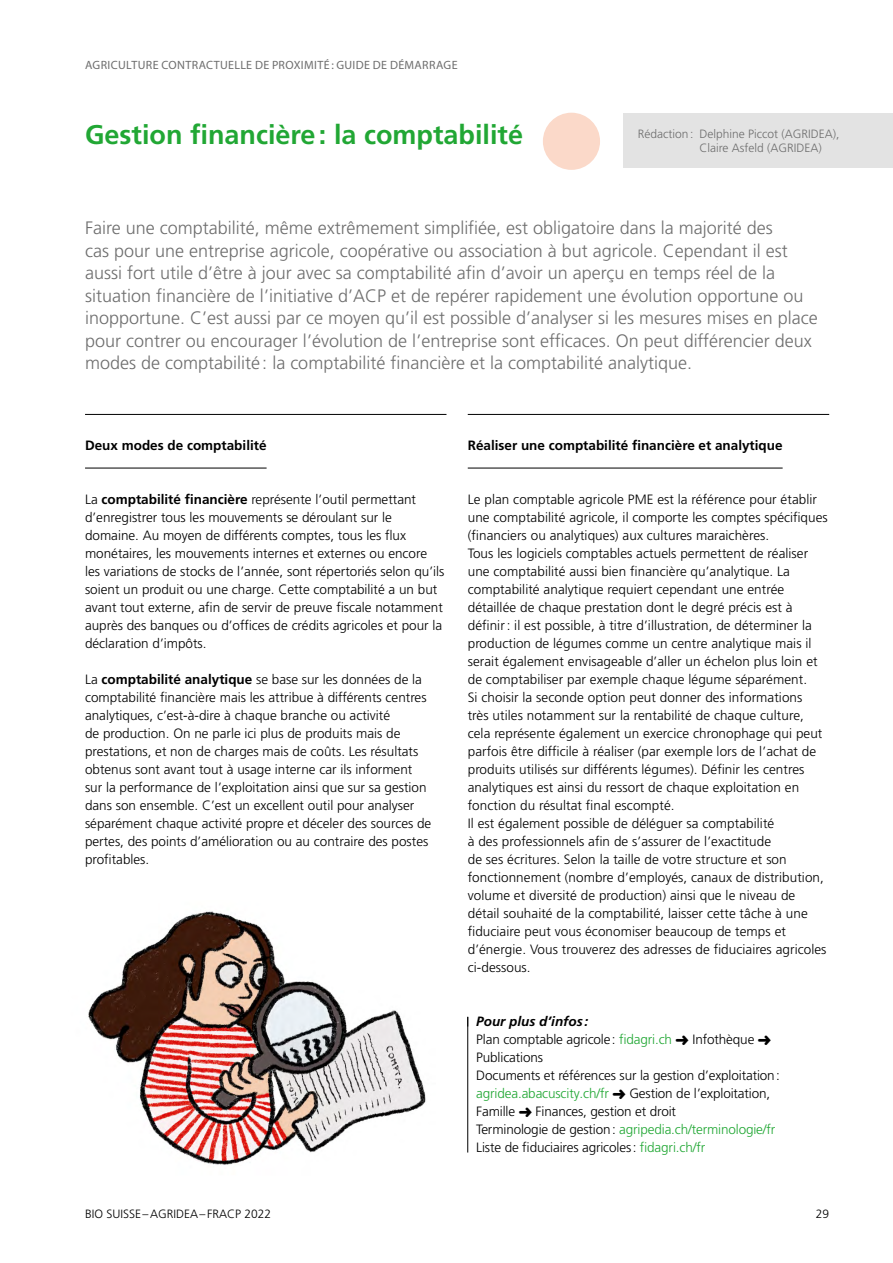
<style>
.page{position:relative;width:893px;height:1263px;background:#fff}
.page>*{position:absolute;margin:0;border:0;box-sizing:border-box;transform-origin:0 0}
.t1{font:700 27px "Frutiger LT Pro";color:#21a734}
.t2{font:300 18px/22.5px "Frutiger LT Pro";color:#6e6e6e}
.t3{font:300 13.5px/18px "Frutiger LT Pro";letter-spacing:.005em;color:#000}
.t4{font:700 13.5px "Frutiger LT Pro";color:#000}
.t5{font:300 13.5px "Frutiger LT Pro";letter-spacing:-.01em;color:#21a734}
.t6{font:300 12px/13.5px "Frutiger LT Pro";color:#6e6e6e}
.t7{font:12px "Myriad Pro";letter-spacing:.03em;color:#6e6e6e}
.t8{font:300 12px "Frutiger LT Pro";color:#000}
.s1{font-weight:700}
.s2{font-weight:700;font-style:italic}
.s3{color:#21a734}
</style>
<div class="page">
<div style="left:624px;top:114px;width:269px;height:54px;background:#e3e3e3"></div>
<hr style="left:85px;top:414px;width:361px;height:1px;background:#000">
<hr style="left:85px;top:468px;width:182px;height:1px;background:#000">
<hr style="left:468px;top:414px;width:361px;height:1px;background:#000">
<hr style="left:468px;top:468px;width:315px;height:1px;background:#000">
<img style="left:88px;top:911px;width:338px;height:254px">
<hr style="left:467px;top:1017px;width:1px;height:135px;background:#000">
<div style="left:543px;top:113px;width:57px;height:57px;background:#fbd9c9;border-radius:50%"></div>
<p class="t7" style="left:85px;top:58px;width:374px">AGRICULTURE CONTRACTUELLE DE PROXIMITÉ: GUIDE DE DÉMARRAGE</p>
<h1 class="t1" style="left:85px;top:119px;width:439px">Gestion financière: la comptabilité</h1>
<p class="t6" style="left:699px;top:127px;width:142px;text-indent:-62px">Rédaction: Delphine Piccot (AGRIDEA),<br>Claire Asfeld (AGRIDEA)</p>
<p class="t2" style="left:85px;top:217px;width:734px">Faire une comptabilité, même extrêmement simplifiée, est obligatoire dans la majorité des<br>cas pour une entreprise agricole, coopérative ou association à but agricole. Cependant il est aussi fort utile d’être à jour avec sa comptabilité afin d’avoir un aperçu en temps réel de la situation financière de l’initiative d’ACP et de repérer rapidement une évolution opportune ou inopportune. C’est aussi par ce moyen qu’il est possible d’analyser si les mesures mises en place pour contrer ou encourager l’évolution de l’entreprise sont efficaces. On peut différencier deux modes de comptabilité: la comptabilité financière et la comptabilité analytique.</p>
<p class="t4" style="left:85px;top:437px;width:183px">Deux modes de comptabilité</p>
<p class="t3" style="left:85px;top:490px;width:361px">La <span class="s1">comptabilité financière</span> représente l’outil permettant d’enregistrer tous les mouvements se déroulant sur le domaine. Au moyen de différents comptes, tous les flux monétaires, les mouvements internes et externes ou encore les variations de stocks de l’année, sont répertoriés selon qu’ils soient un produit ou une charge. Cette comptabilité a un but avant tout externe, afin de servir de preuve fiscale notamment auprès des banques ou d’offices de crédits agricoles et pour la déclaration d’impôts.</p>
<p class="t3" style="left:85px;top:670px;width:348px">La <span class="s1">comptabilité analytique</span> se base sur les données de la comptabilité financière mais les attribue à différents centres analytiques, c’est-à-dire à chaque branche ou activité<br>de production. On ne parle ici plus de produits mais de prestations, et non de charges mais de coûts. Les résultats obtenus sont avant tout à usage interne car ils informent sur la performance de l’exploitation ainsi que sur sa gestion dans son ensemble. C’est un excellent outil pour analyser séparément chaque activité propre et déceler des sources de pertes, des points d’amélioration ou au contraire des postes profitables.</p>
<p class="t4" style="left:468px;top:437px;width:316px">Réaliser une comptabilité financière et analytique</p>
<p class="t3" style="left:468px;top:490px;width:362px">Le plan comptable agricole PME est la référence pour établir une comptabilité agricole, il comporte les comptes spécifiques (financiers ou analytiques) aux cultures maraichères.<br>Tous les logiciels comptables actuels permettent de réaliser une comptabilité aussi bien financière qu’analytique. La comptabilité analytique requiert cependant une entrée détaillée de chaque prestation dont le degré précis est à définir: il est possible, à titre d’illustration, de déterminer la production de légumes comme un centre analytique mais il serait également envisageable d’aller un échelon plus loin et de comptabiliser par exemple chaque légume séparément.<br>Si choisir la seconde option peut donner des informations<br>très utiles notamment sur la rentabilité de chaque culture, cela représente également un exercice chronophage qui peut parfois être difficile à réaliser (par exemple lors de l’achat de produits utilisés sur différents légumes). Définir les centres analytiques est ainsi du ressort de chaque exploitation en fonction du résultat final escompté.<br>Il est également possible de déléguer sa comptabilité<br>à des professionnels afin de s’assurer de l’exactitude<br>de ses écritures. Selon la taille de votre structure et son fonctionnement (nombre d’employés, canaux de distribution, volume et diversité de production) ainsi que le niveau de détail souhaité de la comptabilité, laisser cette tâche à une fiduciaire peut vous économiser beaucoup de temps et d’énergie. Vous trouverez des adresses de fiduciaires agricoles ci-dessous.</p>
<p class="t3" style="left:476px;top:1012px;width:197px"><span class="s2">Pour plus d’infos :<br></span>Plan comptable agricole: <span class="s3">fidagri.ch</span></p>
<p class="t3" style="left:693px;top:1030px;width:63px">Infothèque</p>
<p class="t3" style="left:476px;top:1048px;width:305px">Publications<br>Documents et références sur la gestion d’exploitation:</p>
<p class="t5" style="left:476px;top:1085px;width:134px">agridea.abacuscity.ch/fr</p>
<p class="t3" style="left:629px;top:1084px;width:142px">Gestion de l’exploitation,</p>
<p class="t3" style="left:476px;top:1102px;width:40px">Famille</p>
<p class="t3" style="left:476px;top:1102px;width:301px;text-indent:59px">Finances, gestion et droit<br>Terminologie de gestion: <span class="s3">agripedia.ch/terminologie/fr<br></span>Liste de fiduciaires agricoles: <span class="s3">fidagri.ch/fr</span></p>
<p class="t8" style="left:85px;top:1207px;width:188px">BIO SUISSE–AGRIDEA–FRACP 2022</p>
<p class="t8" style="left:816px;top:1207px;width:15px">29</p>
</div>
